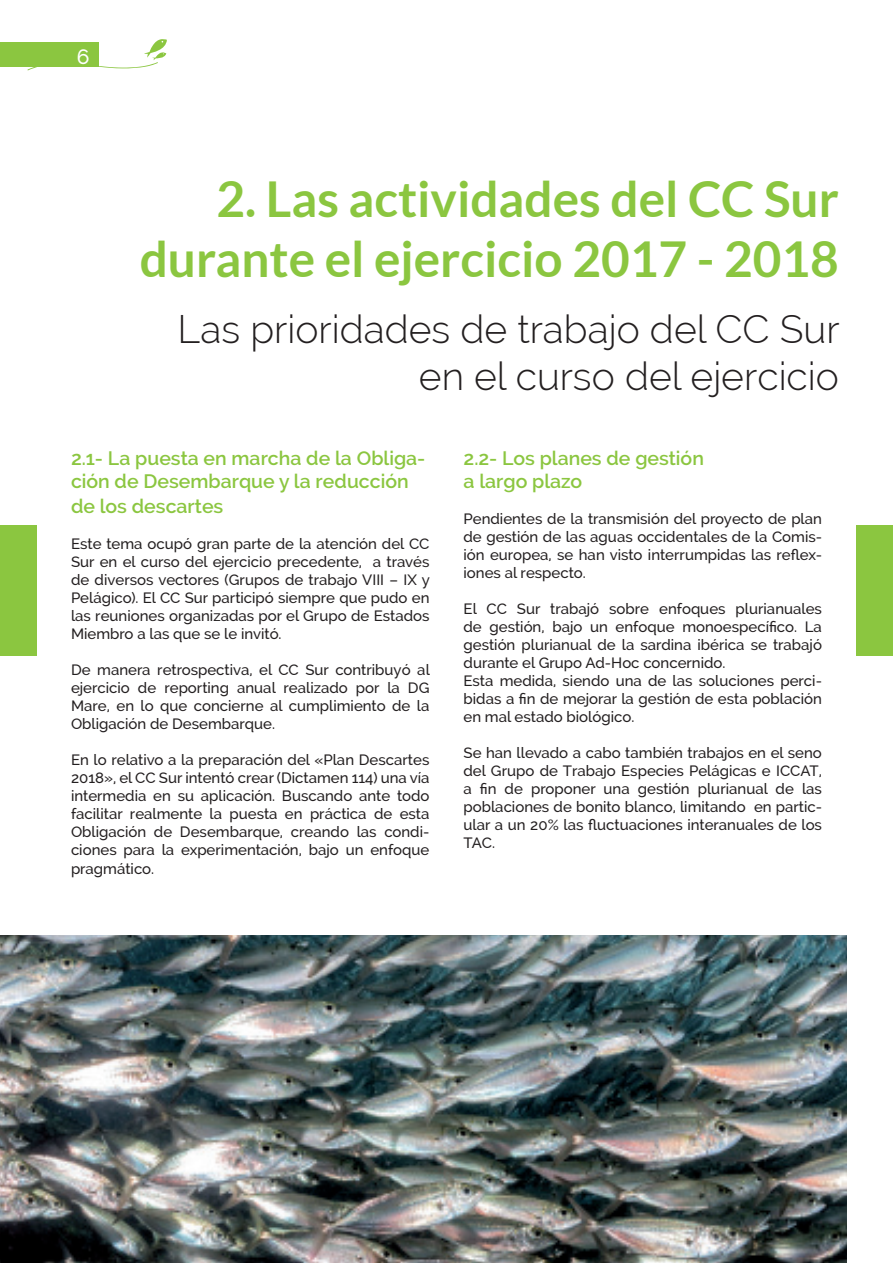
<style>
.page{position:relative;width:893px;height:1263px;background:#fff}
.page>*{position:absolute;margin:0;border:0;box-sizing:border-box;transform-origin:0 0}
.t1{font:700 49.5px/59.4px "Lato";color:#8bc640;text-align:right}
.t2{font:300 39px/46.8px "Raleway";color:#231f20;text-align:right}
.t3{font:500 21px "Raleway";color:#fff}
.t4{font:600 19.5px/23.4px "Raleway";color:#8bc640}
.t5{font:500 15px/18px "Raleway";color:#231f20;text-align:justify}
</style>
<div class="page">
<div style="left:856px;top:525px;width:37px;height:131px;background:#8bc640"></div>
<div style="left:0;top:525px;width:37px;height:131px;background:#8bc640"></div>
<svg style="left:27px;top:39px;width:140px;height:31px"></svg>
<div style="left:0;top:42px;width:98px;height:24px;background:#8bc640"></div>
<img style="left:0;top:935px;width:846px;height:328px">
<h3 class="t3" style="left:77px;top:45px;width:14px">6</h3>
<h1 class="t1" style="left:140px;top:169px;width:701px">2. Las actividades del CC Sur durante el ejercicio 2017 - 2018</h1>
<h2 class="t2" style="left:177px;top:305px;width:664px">Las prioridades de trabajo del CC Sur en el curso del ejercicio</h2>
<h3 class="t4" style="left:71px;top:446px;width:356px">2.1- La puesta en marcha de la Obliga&shy;ción de Desembarque y la reducción</h3>
<h3 class="t4" style="left:71px;top:495px;width:154px">de los descartes</h3>
<p class="t5" style="left:71px;top:535px;width:360px">Este tema ocupó gran parte de la atención del CC Sur en el curso del ejercicio precedente, a través de diversos vectores (Grupos de trabajo VIII – IX y Pelágico). El CC Sur participó siempre que pudo en las reuniones organizadas por el Grupo de Estados Miembro a las que se le invitó.</p>
<p class="t5" style="left:71px;top:661px;width:360px">De manera retrospectiva, el CC Sur contribuyó al ejercicio de reporting anual realizado por la DG Mare, en lo que concierne al cumplimiento de la Obligación de Desembarque.</p>
<p class="t5" style="left:71px;top:751px;width:360px">En lo relativo a la preparación del «Plan Descartes 2018», el CC Sur intentó crear (Dictamen 114) una vía intermedia en su aplicación. Buscando ante todo facilitar realmente la puesta en práctica de esta Obligación de Desembarque, creando las condi&shy;ciones para la experimentación, bajo un enfoque pragmático.</p>
<h3 class="t4" style="left:463px;top:446px;width:242px">2.2- Los planes de gestión a largo plazo</h3>
<p class="t5" style="left:463px;top:510px;width:360px">Pendientes de la transmisión del proyecto de plan de gestión de las aguas occidentales de la Comis&shy;ión europea, se han visto interrumpidas las reflex&shy;iones al respecto.</p>
<p class="t5" style="left:463px;top:600px;width:360px;text-align:left">El CC Sur trabajó sobre enfoques plurianuales de gestión, bajo un enfoque monoespecífico. La gestión plurianual de la sardina ibérica se trabajó durante el Grupo Ad-Hoc concernido.<br>Esta medida, siendo una de las soluciones perci&shy;bidas a fin de mejorar la gestión de esta población en mal estado biológico.</p>
<p class="t5" style="left:463px;top:744px;width:360px">Se han llevado a cabo también trabajos en el seno del Grupo de Trabajo Especies Pelágicas e ICCAT, a fin de proponer una gestión plurianual de las poblaciones de bonito blanco, limitando en partic&shy;ular a un 20% las fluctuaciones interanuales de los TAC.</p>
</div>
